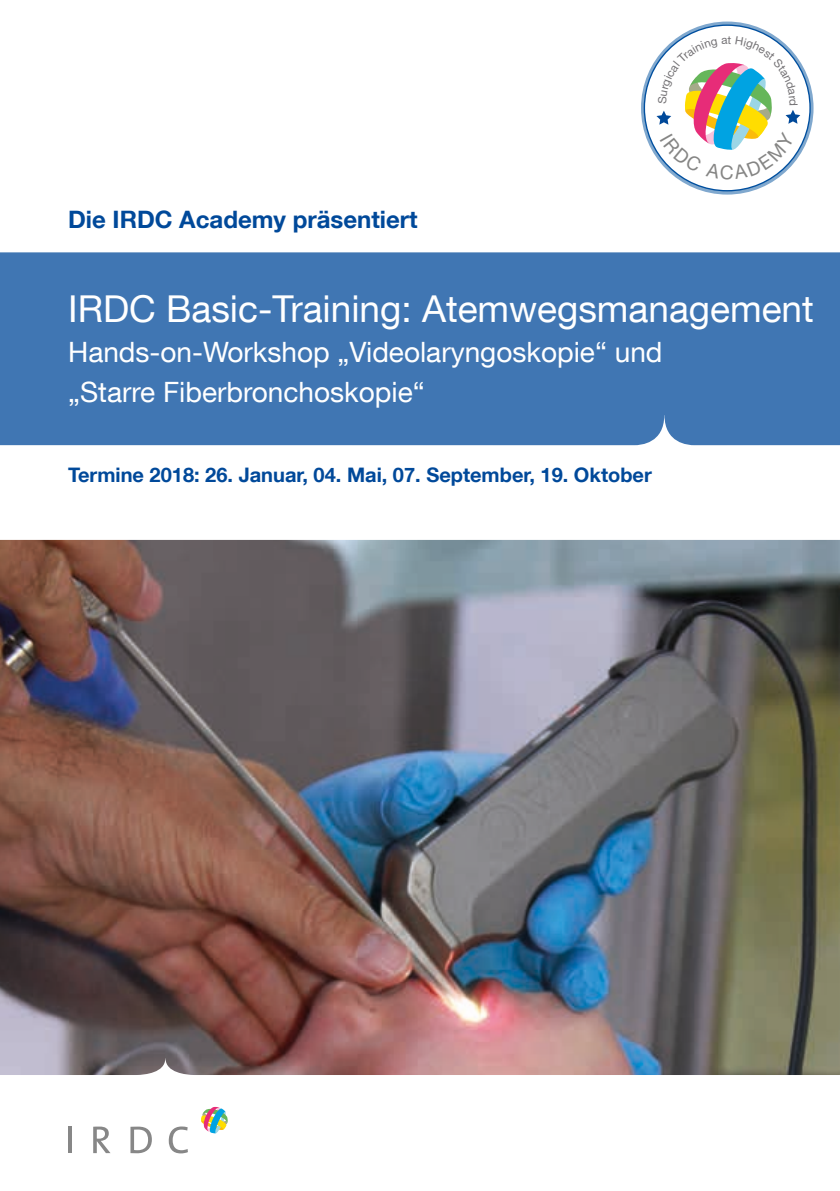
<style>
.page{position:relative;width:840px;height:1191px;background:#fff}
.page>*{position:absolute;margin:0;border:0;box-sizing:border-box;transform-origin:0 0}
.t1{font:37px "KS Helvetica Neue";color:#fff}
.t2{font:28px/40px "KS Helvetica Neue";color:#fff}
.t3{font:700 24px "KS Helvetica Neue";color:#00499a}
.t4{font:700 20px "KS Helvetica Neue";color:#00499a}
</style>
<div class="page">
<div style="left:0;top:252px;width:839px;height:193px;background:#4076b3"></div>
<svg style="left:640px;top:22px;width:173px;height:173px"></svg>
<div style="left:644px;top:25px;width:165px;height:166px;background:#fff;border-radius:50%"></div>
<svg style="left:201px;top:1107px;width:26px;height:26px"></svg>
<hr style="left:68px;top:1126px;width:4px;height:27px;background:#878787">
<svg style="left:93px;top:1126px;width:17px;height:27px"></svg>
<svg style="left:130px;top:1126px;width:22px;height:27px"></svg>
<svg style="left:169px;top:1126px;width:19px;height:27px"></svg>
<img style="left:0;top:540px;width:839px;height:535px">
<svg style="left:656px;top:36px;width:143px;height:144px"></svg>
<p class="t3" style="left:68px;top:205px;width:351px">Die IRDC Academy präsentiert</p>
<h1 class="t1" style="left:68px;top:286px;width:746px">IRDC Basic-Training: Atemwegsmanagement</h1>
<p class="t2" style="left:68px;top:331px;width:595px">Hands-on-Workshop „Videolaryngoskopie“ und „Starre Fiberbronchoskopie“</p>
<p class="t4" style="left:68px;top:462px;width:585px">Termine 2018: 26. Januar, 04. Mai, 07. September, 19. Oktober</p>
</div>
